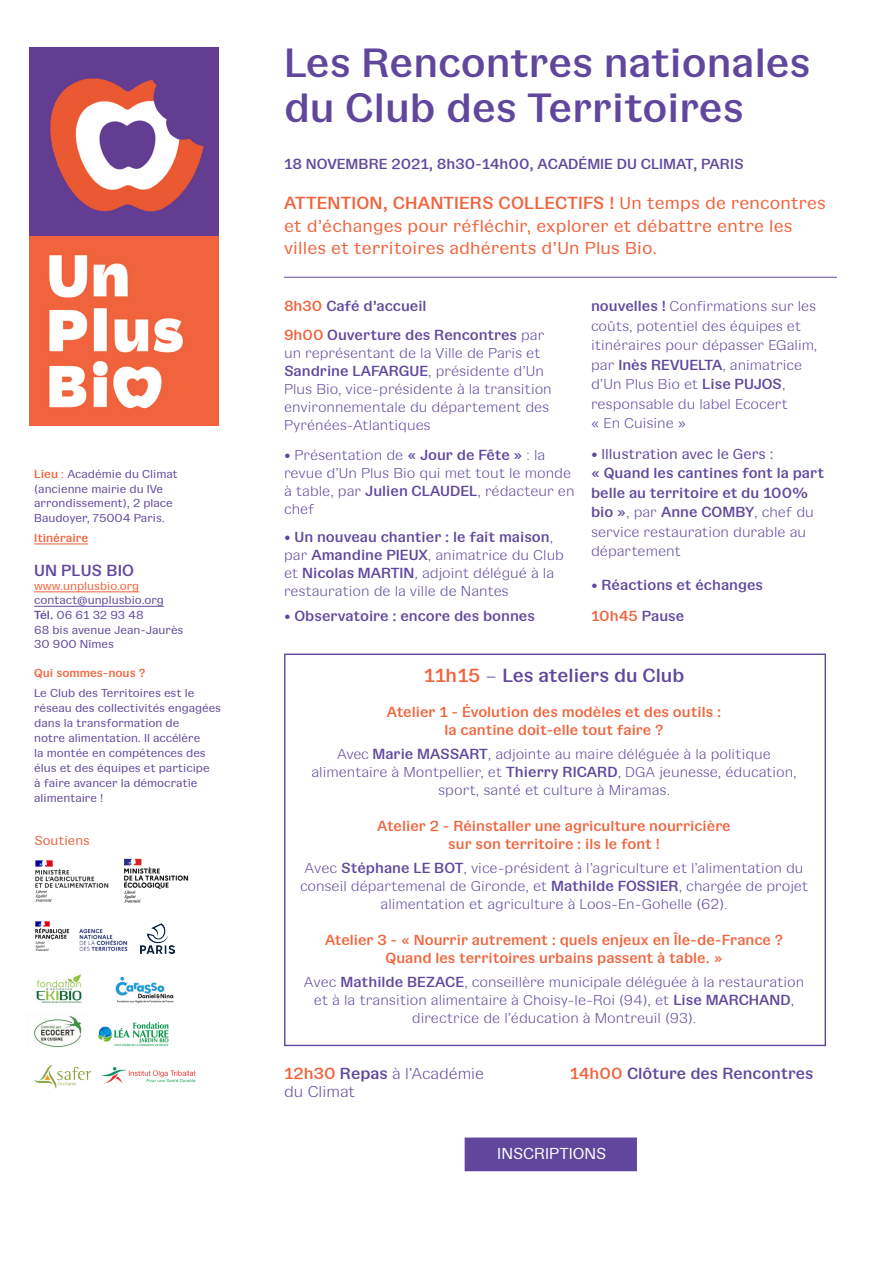
<style>
.page{position:relative;width:893px;height:1263px;background:#fff}
.page>*{position:absolute;margin:0;border:0;box-sizing:border-box;transform-origin:0 0}
.TITRE{font:700 42px/45px "Gangster Grotesk";color:#60479d}
.t1{font:700 19.5px "Gangster Grotesk";color:#60479d}
.SOUS_TITRES{font:18px/22.5px "Gangster Grotesk";letter-spacing:.01em;color:#f1633c}
.TEXTE_COURANT{font:700 16.5px "Gangster Grotesk";color:#60479d}
.t2{font:300 16.5px/18.6px "Gangster Grotesk";color:#60479d}
.t3{font:16.5px "Gangster Grotesk";color:#fff}
.t4{font:300 15px/18px "Gangster Grotesk";color:#60479d}
.TEXTE_COURANT-2{font:700 15px/19.5px "Gangster Grotesk";color:#60479d}
.t5{font:700 15px/18px "Gangster Grotesk";color:#f1633c;text-align:center}
.t6{font:13.5px "Gangster Grotesk";color:#f1633c}
.TEXTE_COURANT-3{font:12px/15px "Gangster Grotesk";color:#60479d}
.TEXTE_COURANT-4{font:700 12px "Gangster Grotesk";color:#f1633c}
.s1{font-weight:700;color:#f1633c}
.s2{color:#f1633c}
.s3{font-weight:700}
.s4{font-weight:400}
.s5{font-weight:300}
.s6{color:#60479d}
</style>
<div class="page">
<hr style="left:34px;top:543px;width:54px;height:1px;background:#f1633c">
<hr style="left:34px;top:591px;width:105px;height:1px;background:#f1633c">
<hr style="left:34px;top:606px;width:130px;height:1px;background:#60479d">
<hr style="left:284px;top:277px;width:553px;height:1px;background:#60479d">
<div style="left:465px;top:1137px;width:172px;height:34px;background:#60479d;border:1px solid #60479d"></div>
<img style="left:30px;top:47px;width:189px;height:378px">
<img style="left:141px;top:924px;width:33px;height:29px">
<img style="left:115px;top:976px;width:59px;height:27px">
<img style="left:35px;top:1066px;width:56px;height:23px">
<img style="left:124px;top:858px;width:65px;height:45px">
<img style="left:35px;top:860px;width:74px;height:42px">
<img style="left:36px;top:974px;width:46px;height:29px">
<img style="left:34px;top:1015px;width:48px;height:33px">
<img style="left:98px;top:1022px;width:71px;height:25px">
<img style="left:35px;top:921px;width:93px;height:30px">
<img style="left:102px;top:1067px;width:94px;height:17px">
<p class="TEXTE_COURANT-3" style="left:34px;top:467px;width:145px;line-height:14.4px"><span class="s1">Lieu</span> <span class="s2">:</span> Académie du Climat (ancienne mairie du IVe arrondissement), 2 place<br>Baudoyer, 75004 Paris.</p>
<p class="TEXTE_COURANT-4" style="left:34px;top:529px;width:56px">Itinéraire</p>
<p class="TEXTE_COURANT" style="left:34px;top:558px;width:101px">UN PLUS BIO</p>
<p class="TEXTE_COURANT-3" style="left:34px;top:578px;width:131px;line-height:14.4px"><span class="s2">www.unplusbio.org </span>contact@unplusbio.org</p>
<p class="TEXTE_COURANT-3" style="left:34px;top:607px;width:111px"><span class="s3">Tél.</span> 06 61 32 93 48</p>
<p class="TEXTE_COURANT-3" style="left:34px;top:622px;width:151px;line-height:14.4px">68 bis avenue Jean-Jaurès<br>30 900 Nîmes</p>
<p class="TEXTE_COURANT-4" style="left:34px;top:664px;width:113px">Qui sommes-nous ?</p>
<p class="TEXTE_COURANT-3" style="left:34px;top:684px;width:188px">Le Club des Territoires est le réseau des collectivités engagées dans la transformation de<br>notre alimentation. Il accélère<br>la montée en compétences des élus et des équipes et participe<br>à faire avancer la démocratie alimentaire !</p>
<p class="t6" style="left:35px;top:831px;width:57px">Soutiens</p>
<p class="TITRE" style="left:284px;top:38px;width:528px">Les Rencontres nationales du Club des Territoires</p>
<p class="TEXTE_COURANT-2" style="left:284px;top:153px;width:461px">18 NOVEMBRE 2021, 8h30-14h00, ACADÉMIE DU CLIMAT, PARIS</p>
<p class="SOUS_TITRES" style="left:284px;top:191px;width:543px"><span class="s3">ATTENTION, CHANTIERS COLLECTIFS !</span> Un temps de rencontres et d’échanges pour réfléchir, explorer et débattre entre les villes et territoires adhérents d’Un Plus Bio.</p>
<p class="TEXTE_COURANT-2" style="left:284px;top:295px;width:144px"><span class="s2">8h30</span> Café d’accueil</p>
<p class="t4" style="left:284px;top:325px;width:269px"><span class="s1">9h00</span> <span class="s3">Ouverture des Rencontres</span> par un représentant de la Ville de Paris et <span class="s3">Sandrine LAFARGUE</span>, présidente d’Un Plus Bio, vice-présidente à la transition environnementale du département des Pyrénées-Atlantiques</p>
<p class="t4" style="left:284px;top:445px;width:292px"><span class="s3">•</span> Présentation de <span class="s3">« Jour de Fête »</span> : la revue d’Un Plus Bio qui met tout le monde à table, par <span class="s3">Julien CLAUDEL</span>, rédacteur en chef</p>
<p class="t4" style="left:284px;top:527px;width:282px"><span class="s3">• Un nouveau chantier : le fait maison</span>, par <span class="s3">Amandine PIEUX</span>, animatrice du Club et <span class="s3">Nicolas MARTIN</span>, adjoint délégué à la restauration de la ville de Nantes</p>
<p class="TEXTE_COURANT-2" style="left:284px;top:605px;width:252px">• Observatoire : encore des bonnes</p>
<p class="t4" style="left:591px;top:296px;width:228px;line-height:19.5px"><span class="s3">nouvelles !</span> Confirmations sur les coûts, potentiel des équipes et itinéraires pour dépasser EGalim, par <span class="s3">Inès REVUELTA</span>, animatrice d’Un Plus Bio et <span class="s3">Lise PUJOS</span>, responsable du label Ecocert<br>« En Cuisine »</p>
<p class="TEXTE_COURANT-2" style="left:591px;top:443px;width:235px">• <span class="s4">Illustration avec le Gers :<br></span>« Quand les cantines font la part belle au territoire et du 100% bio »<span class="s5">, par</span> Anne COMBY<span class="s5">, chef du service restauration durable au département</span></p>
<p class="TEXTE_COURANT-2" style="left:591px;top:574px;width:173px">• Réactions et échanges</p>
<p class="t5" style="left:591px;top:606px;width:95px">10h45 <span class="s6">Pause</span></p>
<p class="t1" style="left:424px;top:660px;width:262px"><span class="s2">11h15</span> <span class="s5">–</span> Les ateliers du Club</p>
<p class="t5" style="left:387px;top:702px;width:336px">Atelier 1 - Évolution des modèles et des outils : la cantine doit-elle tout faire ?</p>
<p class="t4" style="left:311px;top:744px;width:487px;text-align:center">Avec <span class="s3">Marie MASSART</span>, adjointe au maire déléguée à la politique alimentaire à Montpellier, et <span class="s3">Thierry RICARD</span>, DGA jeunesse, éducation, sport, santé et culture à Miramas.</p>
<p class="t5" style="left:377px;top:816px;width:355px">Atelier 2 - Réinstaller une agriculture nourricière sur son territoire : ils le font !</p>
<p class="t4" style="left:300px;top:858px;width:510px;text-align:center">Avec <span class="s3">Stéphane LE BOT</span>, vice-président à l’agriculture et l’alimentation du conseil départemenal de Gironde, et <span class="s3">Mathilde FOSSIER</span>, chargée de projet alimentation et agriculture à Loos-En-Gohelle (62).</p>
<p class="t5" style="left:325px;top:930px;width:460px">Atelier 3 - « Nourrir autrement : quels enjeux en Île-de-France ?<br>Quand les territoires urbains passent à table. »</p>
<p class="t4" style="left:304px;top:972px;width:502px;text-align:center">Avec <span class="s3">Mathilde BEZACE</span>, conseillère municipale déléguée à la restauration et à la transition alimentaire à Choisy-le-Roi (94), et <span class="s3">Lise MARCHAND</span>, directrice de l’éducation à Montreuil (93).</p>
<p class="t2" style="left:284px;top:1063px;width:202px"><span class="s1">12h30</span> <span class="s3">Repas</span> à l’Académie du Climat</p>
<p class="TEXTE_COURANT" style="left:570px;top:1061px;width:245px"><span class="s2">14h00</span> Clôture des Rencontres</p>
<p class="t3" style="left:497px;top:1142px;width:111px">INSCRIPTIONS</p>
</div>
